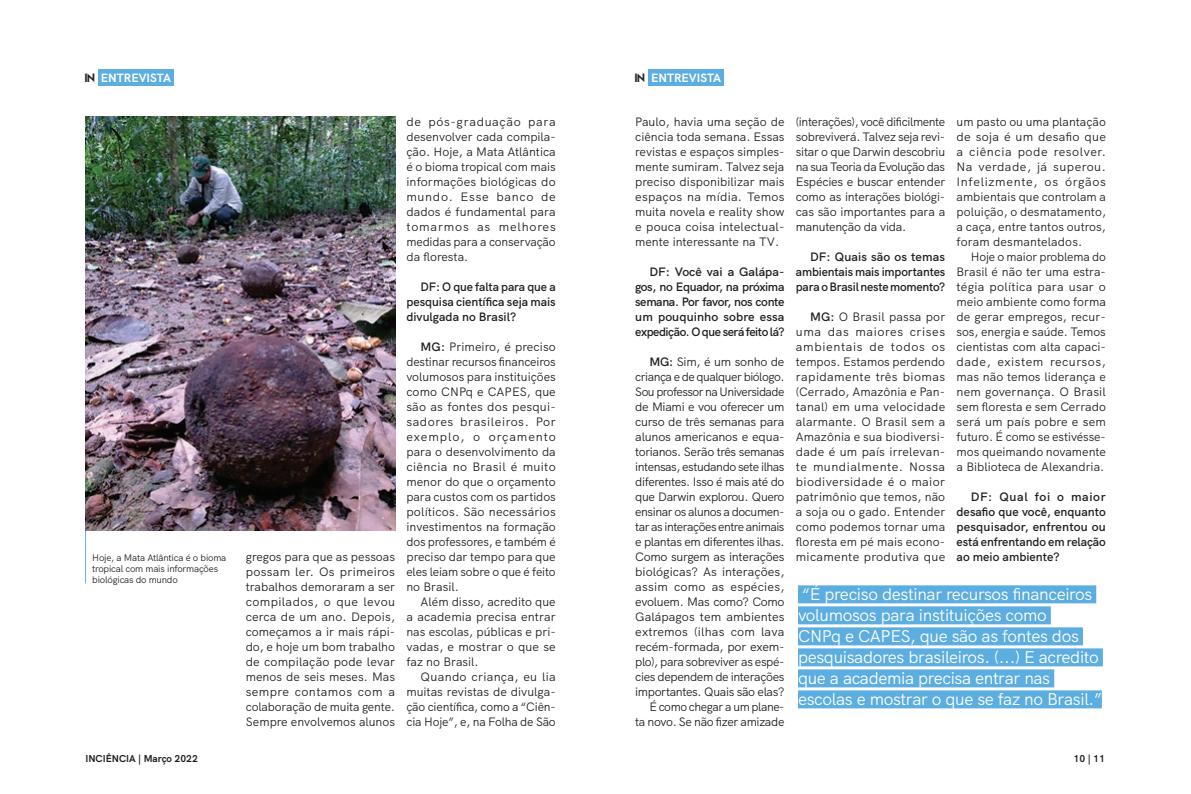
<style>
.page{position:relative;width:1191px;height:794px;background:#fff}
.page>*{position:absolute;margin:0;border:0;box-sizing:border-box;transform-origin:0 0}
.t1{font:17px/21px "HK Grotesk";letter-spacing:-.02em;color:#fff}
.t2{font:12.2px/15px "HK Grotesk";letter-spacing:-.015em;color:#231f20;text-align:justify}
.t3{font:600 12.2px/15px "HK Grotesk";letter-spacing:-.01em;color:#231f20;text-align:justify}
.t4{font:700 12px "HK Grotesk";color:#fff}
.t5{font:700 10px "HK Grotesk";color:#231f20}
.t6{font:9.5px/11.3px "HK Grotesk";letter-spacing:-.02em;color:#231f20}
.s1{font-family:"Ambient";font-weight:400;color:#231f20}
.s2{font-weight:600}
</style>
<div class="page">
<div style="left:648px;top:69px;width:75px;height:16px;background:#5daee0"></div>
<hr style="left:85px;top:472px;width:1px;height:111px;background:#5daee0">
<div style="left:98px;top:69px;width:76px;height:16px;background:#5daee0"></div>
<img style="left:85px;top:116px;width:310px;height:415px">
<div style="left:798px;top:585px;width:298px;height:18px;background:#5daee0"></div>
<div style="left:798px;top:606px;width:252px;height:18px;background:#5daee0"></div>
<div style="left:798px;top:627px;width:285px;height:18px;background:#5daee0"></div>
<div style="left:798px;top:648px;width:304px;height:18px;background:#5daee0"></div>
<div style="left:798px;top:669px;width:256px;height:18px;background:#5daee0"></div>
<div style="left:798px;top:690px;width:303px;height:18px;background:#5daee0"></div>
<p class="t4" style="left:85px;top:68px;width:87px"><span class="s1">IN</span> ENTREVISTA</p>
<p class="t4" style="left:635px;top:68px;width:87px"><span class="s1">IN</span> ENTREVISTA</p>
<p class="t6" style="left:92px;top:551px;width:136px">Hoje, a Mata Atlântica é o bioma tropical com mais informações biológicas do mundo</p>
<p class="t2" style="left:246px;top:548px;width:151px">gregos para que as pessoas possam ler. Os primeiros trabalhos demoraram a ser compilados, o que levou cerca de um ano. Depois, começamos a ir mais rápi&shy;do, e hoje um bom trabalho de compilação pode levar menos de seis meses. Mas sempre contamos com a colaboração de muita gente.<br>Sempre envolvemos alunos</p>
<p class="t2" style="left:406px;top:113px;width:151px">de pós-graduação para desenvolver cada compila&shy;ção. Hoje, a Mata Atlântica é o bioma tropical com mais informações biológicas do mundo. Esse banco de dados é fundamental para tomarmos as melhores medidas para a conservação da floresta.</p>
<p class="t3" style="left:406px;top:278px;width:151px;text-indent:14px">DF: O que falta para que a pesquisa científica seja mais divulgada no Brasil?</p>
<p class="t2" style="left:406px;top:338px;width:151px;text-indent:14px"><span class="s2">MG:</span> Primeiro, é preciso destinar recursos financeiros volumosos para instituições como CNPq e CAPES, que são as fontes dos pesqui&shy;sadores brasileiros. Por exemplo, o orçamento para o desenvolvimento da ciência no Brasil é muito menor do que o orçamento para custos com os partidos políticos. São necessários investimentos na formação dos professores, e também é preciso dar tempo para que eles leiam sobre o que é feito no Brasil.</p>
<p class="t2" style="left:406px;top:593px;width:151px;text-indent:14px">Além disso, acredito que a academia precisa entrar nas escolas, públicas e pri&shy;vadas, e mostrar o que se faz no Brasil.</p>
<p class="t2" style="left:406px;top:668px;width:151px;text-indent:14px">Quando criança, eu lia muitas revistas de divulga&shy;ção científica, como a “Ciên&shy;cia Hoje”, e, na Folha de São</p>
<p class="t2" style="left:635px;top:113px;width:151px">Paulo, havia uma seção de ciência toda semana. Essas revistas e espaços simples&shy;mente sumiram. Talvez seja preciso disponibilizar mais espaços na mídia. Temos muita novela e reality show e pouca coisa intelectual&shy;mente interessante na TV.</p>
<p class="t3" style="left:635px;top:263px;width:151px;text-indent:14px">DF: Você vai a Galápa&shy;gos, no Equador, na próxima semana. Por favor, nos conte um pouquinho sobre essa expedição. O que será feito lá?</p>
<p class="t2" style="left:635px;top:353px;width:151px;text-align:right"><span class="s2">MG:</span> Sim, é um sonho de criança e de qualquer biólogo.<br>Sou professor na Universidade de Miami e vou oferecer um curso de três semanas para alunos americanos e equa&shy;torianos. Serão três semanas intensas, estudando sete ilhas diferentes. Isso é mais até do que Darwin explorou. Quero ensinar os alunos a documen&shy;tar as interações entre animais e plantas em diferentes ilhas.<br>Como surgem as interações biológicas? As interações, assim como as espécies, evoluem. Mas como? Como<br>Galápagos tem ambientes extremos (ilhas com lava recém-formada, por exem&shy;plo), para sobreviver as espé&shy;cies dependem de interações importantes. Quais são elas?<br>É como chegar a um plane-<br>ta novo. Se não fizer amizade</p>
<p class="t2" style="left:796px;top:113px;width:151px">(interações), você dificilmente sobreviverá. Talvez seja revi&shy;sitar o que Darwin descobriu na sua Teoria da Evolução das Espécies e buscar entender como as interações biológi&shy;cas são importantes para a manutenção da vida.</p>
<p class="t3" style="left:796px;top:248px;width:151px;text-indent:14px">DF: Quais são os temas ambientais mais importantes para o Brasil neste momento?</p>
<p class="t2" style="left:796px;top:308px;width:151px;text-indent:14px"><span class="s2">MG:</span> O Brasil passa por uma das maiores crises ambientais de todos os tempos. Estamos perdendo rapidamente três biomas (Cerrado, Amazônia e Pan&shy;tanal) em uma velocidade alarmante. O Brasil sem a Amazônia e sua biodiversi&shy;dade é um país irrelevan&shy;te mundialmente. Nossa biodiversidade é o maior patrimônio que temos, não a soja ou o gado. Entender como podemos tornar uma floresta em pé mais econo&shy;micamente produtiva que</p>
<p class="t2" style="left:956px;top:113px;width:151px">um pasto ou uma plantação de soja é um desafio que a ciência pode resolver.<br>Na verdade, já superou.<br>Infelizmente, os órgãos ambientais que controlam a poluição, o desmatamento, a caça, entre tantos outros, foram desmantelados.</p>
<p class="t2" style="left:956px;top:248px;width:151px;text-indent:14px">Hoje o maior problema do Brasil é não ter uma estra&shy;tégia política para usar o meio ambiente como forma de gerar empregos, recur&shy;sos, energia e saúde. Temos cientistas com alta capaci&shy;dade, existem recursos, mas não temos liderança e nem governança. O Brasil sem floresta e sem Cerrado será um país pobre e sem futuro. É como se estivésse&shy;mos queimando novamente a Biblioteca de Alexandria.</p>
<p class="t3" style="left:956px;top:488px;width:151px;text-indent:14px">DF: Qual foi o maior desafio que você, enquanto pesquisador, enfrentou ou está enfrentando em relação ao meio ambiente?</p>
<h1 class="t1" style="left:798px;top:582px;width:305px">“É preciso destinar recursos financeiros volumosos para instituições como<br>CNPq e CAPES, que são as fontes dos pesquisadores brasileiros. (...) E acredito que a academia precisa entrar nas escolas e mostrar o que se faz no Brasil.”</h1>
<p class="t5" style="left:85px;top:750px;width:114px">INCIÊNCIA | Março 2022</p>
<p class="t5" style="left:1073px;top:750px;width:33px">10 | 11</p>
</div>
